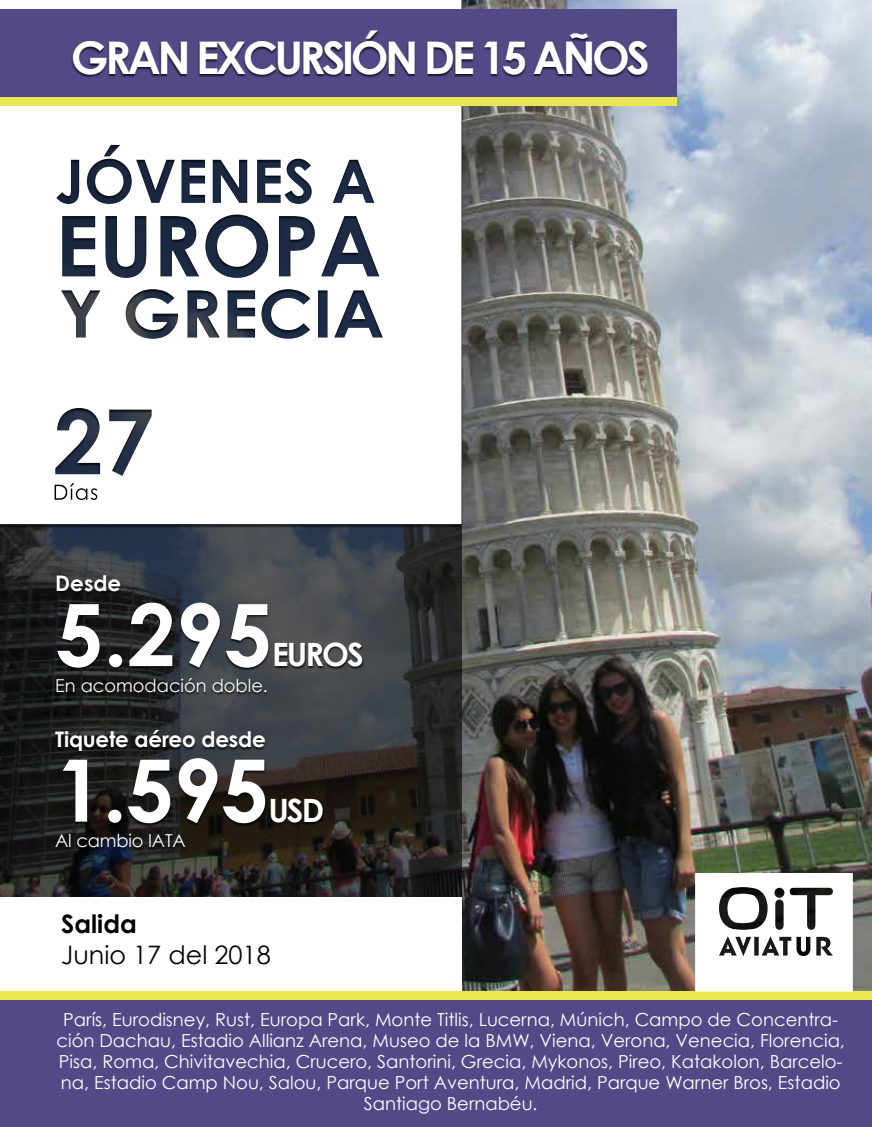
<style>
.page{position:relative;width:872px;height:1127px;background:#fff}
.page>*{position:absolute;margin:0;border:0;box-sizing:border-box;transform-origin:0 0}
.t1{font:700 86.25px "Century Gothic";letter-spacing:-.005em;color:#fff}
.t2{font:700 45px "Century Gothic";letter-spacing:-.08em;color:#fff}
.t3{font:700 32.1px "Century Gothic";letter-spacing:-.06em;color:#fff}
.t4{font:25.35px "Century Gothic";color:#000}
.t5{font:700 25.35px "Century Gothic";color:#000}
.t6{font:700 21.45px "Century Gothic";letter-spacing:-.01em;color:#fff}
.t7{font:18px/21px "Century Gothic";color:#fff;text-align:center}
.t8{font:17.85px "Century Gothic";color:#fff}
</style>
<div class="page">
<img style="left:461px;top:0;width:411px;height:991px">
<svg style="left:0;top:528px;width:461px;height:369px;background:#292b2d"></svg>
<div style="left:0;top:1000px;width:872px;height:127px;background:#524a86"></div>
<svg style="left:0;top:105px;width:461px;height:395px"></svg>
<div style="left:54px;top:576px;width:311px;height:274px;background:#000;opacity:.75"></div>
<svg style="left:55px;top:483px;width:42px;height:17px"></svg>
<div style="left:0;top:991px;width:872px;height:9px;background:#ebe752"></div>
<div style="left:0;top:9px;width:676px;height:95px;background:#524a86"></div>
<div style="left:0;top:97px;width:676px;height:8px;background:#ebe752"></div>
<div style="left:71px;top:30px;width:578px;height:48px;background:#000;opacity:.75"></div>
<svg style="left:695px;top:873px;width:158px;height:118px"></svg>
<h2 class="t2" style="left:71px;top:23px;width:580px">GRAN EXCURSIÓN DE 15 AÑOS</h2>
<p class="t6" style="left:55px;top:567px;width:67px">Desde</p>
<h1 class="t1" style="left:55px;top:569px;width:218px">5.295</h1>
<h3 class="t3" style="left:272px;top:630px;width:93px">EUROS</h3>
<p class="t8" style="left:55px;top:673px;width:214px">En acomodación doble.</p>
<p class="t6" style="left:55px;top:723px;width:212px">Tiquete aéreo desde</p>
<h1 class="t1" style="left:55px;top:725px;width:215px">1.595</h1>
<h3 class="t3" style="left:268px;top:785px;width:57px">USD</h3>
<p class="t8" style="left:55px;top:828px;width:132px">Al cambio IATA</p>
<h3 class="t5" style="left:61px;top:905px;width:77px">Salida</h3>
<h3 class="t4" style="left:61px;top:937px;width:211px">Junio 17 del 2018</h3>
<p class="t7" style="left:56px;top:1008px;width:790px">París, Eurodisney, Rust, Europa Park, Monte Titlis, Lucerna, Múnich, Campo de Concentra&shy;ción Dachau, Estadio Allianz Arena, Museo de la BMW, Viena, Verona, Venecia, Florencia, Pisa, Roma, Chivitavechia, Crucero, Santorini, Grecia, Mykonos, Pireo, Katakolon, Barcelo&shy;na, Estadio Camp Nou, Salou, Parque Port Aventura, Madrid, Parque Warner Bros, Estadio Santiago Bernabéu.</p>
</div>
